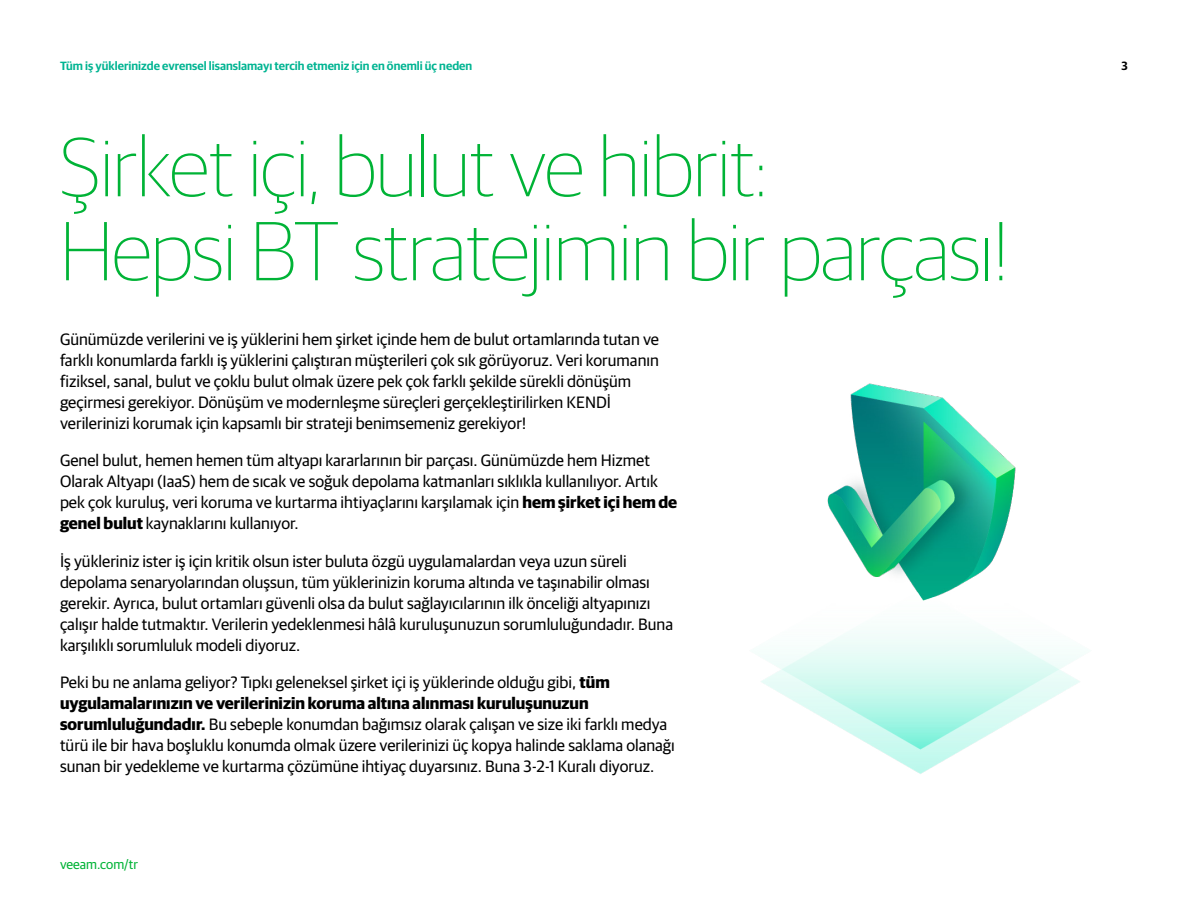
<style>
.page{position:relative;width:1188px;height:918px;background:#fff}
.page>*{position:absolute;margin:0;border:0;box-sizing:border-box;transform-origin:0 0}
.Chapter_Title{font:100 84px/84px "Guardian Sans Cy";letter-spacing:-.01em;color:#00b336}
.t1{font:16.5px/21px "Guardian Sans Cy";color:#000}
.t2{font:13.5px "Guardian Sans Cy";color:#00b336}
.t3{font:600 12px "Guardian Sans Cy";color:#00b492}
.t4{font:600 12px "Guardian Sans Cy";color:#000}
.s1{font-weight:700}
</style>
<div class="page">
<img style="left:755px;top:383px;width:330px;height:391px">
<p class="t3" style="left:60px;top:57px;width:414px">Tüm iş yüklerinizde evrensel lisanslamayı tercih etmeniz için en önemli üç neden</p>
<p class="Chapter_Title" style="left:60px;top:120px;width:951px">Şirket içi, bulut ve hibrit:<br>Hepsi BT stratejimin bir parçası!</p>
<p class="t1" style="left:60px;top:327px;width:601px">Günümüzde verilerini ve iş yüklerini hem şirket içinde hem de bulut ortamlarında tutan ve farklı konumlarda farklı iş yüklerini çalıştıran müşterileri çok sık görüyoruz. Veri korumanın fiziksel, sanal, bulut ve çoklu bulut olmak üzere pek çok farklı şekilde sürekli dönüşüm geçirmesi gerekiyor. Dönüşüm ve modernleşme süreçleri gerçekleştirilirken KENDİ verilerinizi korumak için kapsamlı bir strateji benimsemeniz gerekiyor!</p>
<p class="t1" style="left:60px;top:449px;width:619px">Genel bulut, hemen hemen tüm altyapı kararlarının bir parçası. Günümüzde hem Hizmet Olarak Altyapı (IaaS) hem de sıcak ve soğuk depolama katmanları sıklıkla kullanılıyor. Artık pek çok kuruluş, veri koruma ve kurtarma ihtiyaçlarını karşılamak için <span class="s1">hem şirket içi hem de genel bulut</span> kaynaklarını kullanıyor.</p>
<p class="t1" style="left:60px;top:549px;width:615px">İş yükleriniz ister iş için kritik olsun ister buluta özgü uygulamalardan veya uzun süreli depolama senaryolarından oluşsun, tüm yüklerinizin koruma altında ve taşınabilir olması gerekir. Ayrıca, bulut ortamları güvenli olsa da bulut sağlayıcılarının ilk önceliği altyapınızı çalışır halde tutmaktır. Verilerin yedeklenmesi hâlâ kuruluşunuzun sorumluluğundadır. Buna karşılıklı sorumluluk modeli diyoruz.</p>
<p class="t1" style="left:60px;top:671px;width:616px">Peki bu ne anlama geliyor? Tıpkı geleneksel şirket içi iş yüklerinde olduğu gibi, <span class="s1">tüm uygulamalarınızın ve verilerinizin koruma altına alınması kuruluşunuzun sorumluluğundadır.</span> Bu sebeple konumdan bağımsız olarak çalışan ve size iki farklı medya türü ile bir hava boşluklu konumda olmak üzere verilerinizi üç kopya halinde saklama olanağı sunan bir yedekleme ve kurtarma çözümüne ihtiyaç duyarsınız. Buna 3-2-1 Kuralı diyoruz.</p>
<p class="t2" style="left:60px;top:854px;width:80px">veeam.com/tr</p>
<p class="t4" style="left:1122px;top:57px;width:8px">3</p>
</div>
